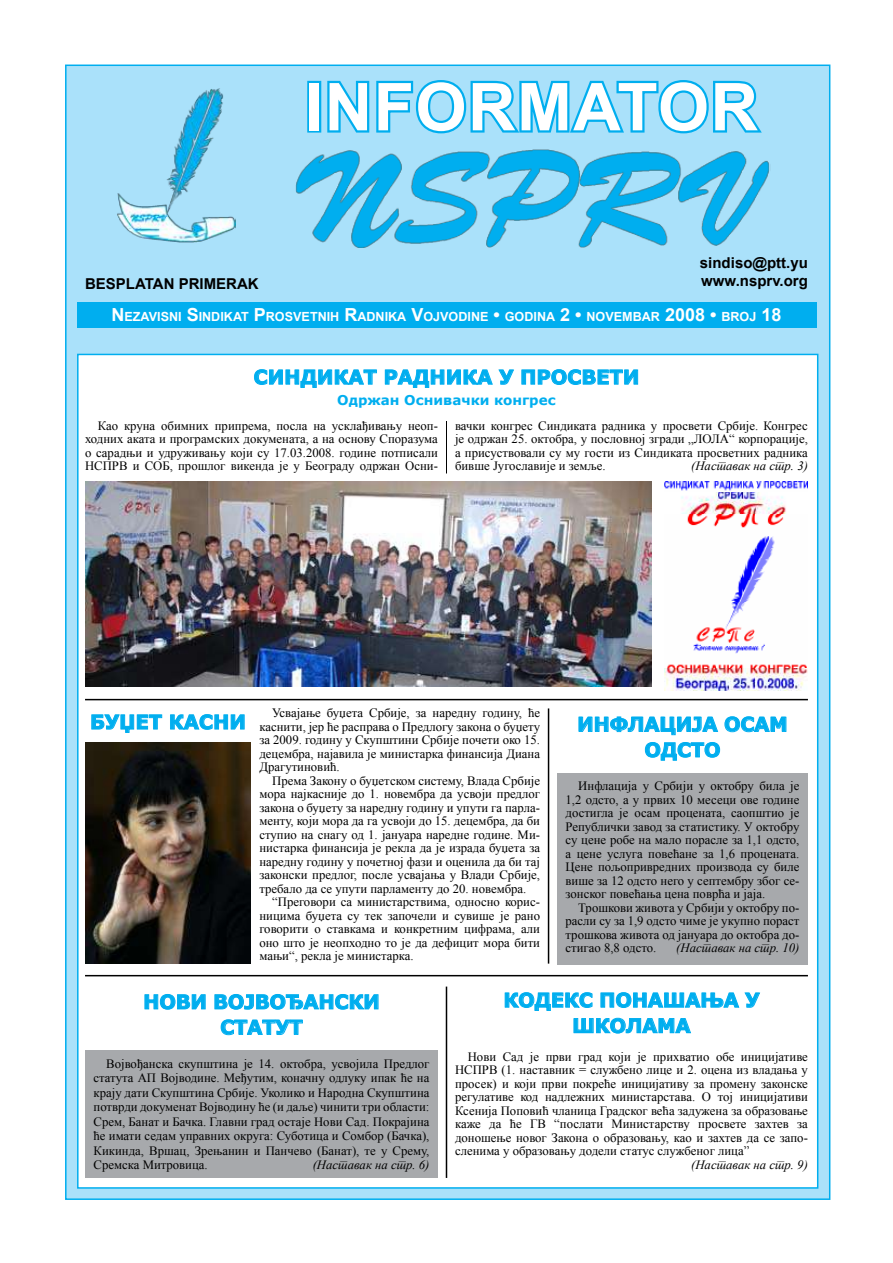
<style>
.page{position:relative;width:893px;height:1263px;background:#fff}
.page>*{position:absolute;margin:0;border:0;box-sizing:border-box;transform-origin:0 0}
.t1{font:700 66px "Arial";letter-spacing:.02em;color:#fff}
.t2{font:700 19.5px/25.5px "Verdana";letter-spacing:-.01em;color:#00aeef;text-align:center}
.t3{font:700 15px/18px "Arial";color:#000}
.t4{font:700 13.5px "Verdana";color:#00aeef}
.t5{font:12.75px/13.5px "Times New Roman";color:#000;text-align:justify}
.t6{font:italic 12.75px "Times New Roman";color:#000}
.t7{font:700 12.6px "Arial";color:#fff}
.s1{font-size:18px}
</style>
<div class="page">
<div style="left:65px;top:65px;width:765px;height:1135px;background:#aae1fa;border:2px solid #00aeef"></div>
<div style="left:77px;top:354px;width:741px;height:835px;background:#fff;border:2px solid #00aeef"></div>
<svg style="left:254px;top:369px;width:123px;height:19px"></svg>
<svg style="left:385px;top:369px;width:129px;height:19px"></svg>
<svg style="left:521px;top:369px;width:117px;height:16px"></svg>
<img style="left:295px;top:149px;width:474px;height:98px">
<img style="left:117px;top:88px;width:118px;height:155px">
<svg style="left:91px;top:714px;width:71px;height:19px"></svg>
<svg style="left:170px;top:714px;width:75px;height:16px"></svg>
<svg style="left:578px;top:698px;width:209px;height:37px"></svg>
<svg style="left:645px;top:742px;width:75px;height:19px"></svg>
<div style="left:307px;top:81px;width:14px;height:52px;border:4px solid #00aeef"></div>
<svg style="left:325px;top:64px;width:441px;height:70px"></svg>
<div style="left:77px;top:302px;width:739px;height:25px;background:#00aeef"></div>
<svg style="left:144px;top:994px;width:62px;height:16px"></svg>
<svg style="left:214px;top:994px;width:165px;height:16px"></svg>
<svg style="left:220px;top:1019px;width:83px;height:16px"></svg>
<svg style="left:504px;top:992px;width:257px;height:42px"></svg>
<div style="left:557px;top:773px;width:251px;height:191px;background:#a7a9ac"></div>
<hr style="left:85px;top:975px;width:723px;height:1px;background:#000">
<hr style="left:446px;top:421px;width:1px;height:52px;background:#000">
<hr style="left:85px;top:699px;width:723px;height:1px;background:#000">
<hr style="left:548px;top:708px;width:1px;height:255px;background:#000">
<img style="left:665px;top:482px;width:143px;height:208px">
<img style="left:85px;top:482px;width:566px;height:205px">
<img style="left:85px;top:743px;width:166px;height:221px">
<div style="left:85px;top:1050px;width:353px;height:128px;background:#a7a9ac"></div>
<hr style="left:446px;top:986px;width:1px;height:192px;background:#000">
<p class="t3" style="left:85px;top:275px;width:175px">BESPLATAN PRIMERAK</p>
<h1 class="t1" style="left:305px;top:64px;width:455px">INFORMATOR</h1>
<p class="t3" style="left:700px;top:254px;width:109px">sindiso@ptt.yu www.nsprv.org</p>
<p class="t7" style="left:112px;top:308px;width:671px"><span class="s1">N</span>EZAVISNI <span class="s1">S</span>INDIKAT <span class="s1">P</span>ROSVETNIH <span class="s1">R</span>ADNIKA <span class="s1">V</span>OJVODINE <span class="s1">•</span> GODINA <span class="s1">2</span> <span class="s1">•</span> NOVEMBAR <span class="s1">2008</span> <span class="s1">•</span> BROJ <span class="s1">18</span></p>
<h2 class="t2" style="left:254px;top:364px;width:387px">СИНДИКАТ РАДНИКА У ПРОСВЕТИ</h2>
<p class="t4" style="left:337px;top:391px;width:220px">Одржан Оснивачки конгрес</p>
<p class="t5" style="left:85px;top:419px;width:354px;text-indent:13px">Као круна обимних припрема, посла на усклађивању неоп&shy;ходних аката и програмских докумената, а на основу Споразума о сарадњи и удруживању који су 17.03.2008. године потписали НСПРВ и СОБ, прошлог викенда је у Београду одржан Осни-</p>
<p class="t5" style="left:455px;top:419px;width:354px">вачки конгрес Синдиката радника у просвети Србије. Конгрес је одржан 25. октобра, у пословној згради „ЛОЛА“ корпорације, а присуствовали су му гости из Синдиката просветних радника бивше Југославије и земље.</p>
<p class="t6" style="left:691px;top:457px;width:118px">(Наставак на стр. 3)</p>
<p class="t5" style="left:259px;top:706px;width:282px;text-indent:13px">Усвајање буџета Србије, за наредну годину, ће каснити, јер ће расправа о Предлогу закона о буџету за 2009. годину у Скупштини Србије почети око 15. децембра, најавила је министарка финансија Диана Драгутиновић.</p>
<p class="t5" style="left:259px;top:774px;width:282px;text-indent:13px">Према Закону о буџетском систему, Влада Србије мора најкасније до 1. новембра да усвоји предлог закона о буџету за наредну годину и упути га парла&shy;менту, који мора да га усвоји до 15. децембра, да би ступио на снагу од 1. јануара наредне године. Ми&shy;нистарка финансија је рекла да је израда буџета за наредну годину у почетној фази и оценила да би тај законски предлог, после усвајања у Влади Србије, требало да се упути парламенту до 20. новембра.</p>
<p class="t5" style="left:259px;top:895px;width:282px;text-indent:13px">“Преговори са министарствима, односно корис&shy;ницима буџета су тек започели и сувише је рано говорити о ставкама и конкретним цифрама, али оно што је неопходно то је да дефицит мора бити мањи“, рекла је министарка.</p>
<h2 class="t2" style="left:90px;top:709px;width:157px">БУЏЕТ КАСНИ</h2>
<h2 class="t2" style="left:577px;top:711px;width:212px">ИНФЛАЦИЈА ОСАМ<br>ОДСТО</h2>
<p class="t5" style="left:566px;top:779px;width:235px;text-indent:13px">Инфлација у Србији у октобру била је 1,2 одсто, а у првих 10 месеци ове године достигла је осам процената, саопштио је Републички завод за статистику. У октобру су цене робе на мало порасле за 1,1 одсто, а цене услуга повећане за 1,6 процената.<br>Цене пољопривредних производа су биле више за 12 одсто него у септембру због се&shy;зонског повећања цена поврћа и јаја.</p>
<p class="t5" style="left:566px;top:900px;width:235px;text-indent:13px">Трошкови живота у Србији у октобру по&shy;расли су за 1,9 одсто чиме је укупно пораст трошкова живота од јануара до октобра до&shy;стигао 8,8 одсто.</p>
<p class="t6" style="left:676px;top:939px;width:125px">(Наставак на стр. 10)</p>
<h2 class="t2" style="left:143px;top:988px;width:238px">НОВИ ВОЈВОЂАНСКИ<br>СТАТУТ</h2>
<h2 class="t2" style="left:503px;top:987px;width:258px">КОДЕКС ПОНАШАЊА У<br>ШКОЛАМА</h2>
<p class="t5" style="left:94px;top:1056px;width:337px;line-height:14.5px;text-indent:13px">Војвођанска скупштина је 14. октобра, усвојила Предлог статута АП Војводине. Међутим, коначну одлуку ипак ће на крају дати Скупштина Србије. Уколико и Народна Скупштина потврди докуменат Војводину ће (и даље) чинити три области:<br>Срем, Банат и Бачка. Главни град остаје Нови Сад. Покрајина ће имати седам управних округа: Суботица и Сомбор (Бачка), Кикинда, Вршац, Зрењанин и Панчево (Банат), те у Срему, Сремска Митровица.</p>
<p class="t6" style="left:313px;top:1156px;width:118px">(Наставак на стр. 6)</p>
<p class="t5" style="left:455px;top:1049px;width:354px;text-indent:13px">Нови Сад је први град који је прихватио обе иницијативе НСПРВ (1. наставник = службено лице и 2. оцена из владања у просек) и који први покреће иницијативу за промену законске регулативе код надлежних министарстава. О тој иницијативи Ксенија Поповић чланица Градског већа задужена за образовање каже да ће ГВ “послати Министарству просвете захтев за доношење новог Закона о образовању, као и захтев да се запо&shy;сленима у образовању додели статус службеног лица”</p>
<p class="t6" style="left:691px;top:1156px;width:118px">(Наставак на стр. 9)</p>
</div>
